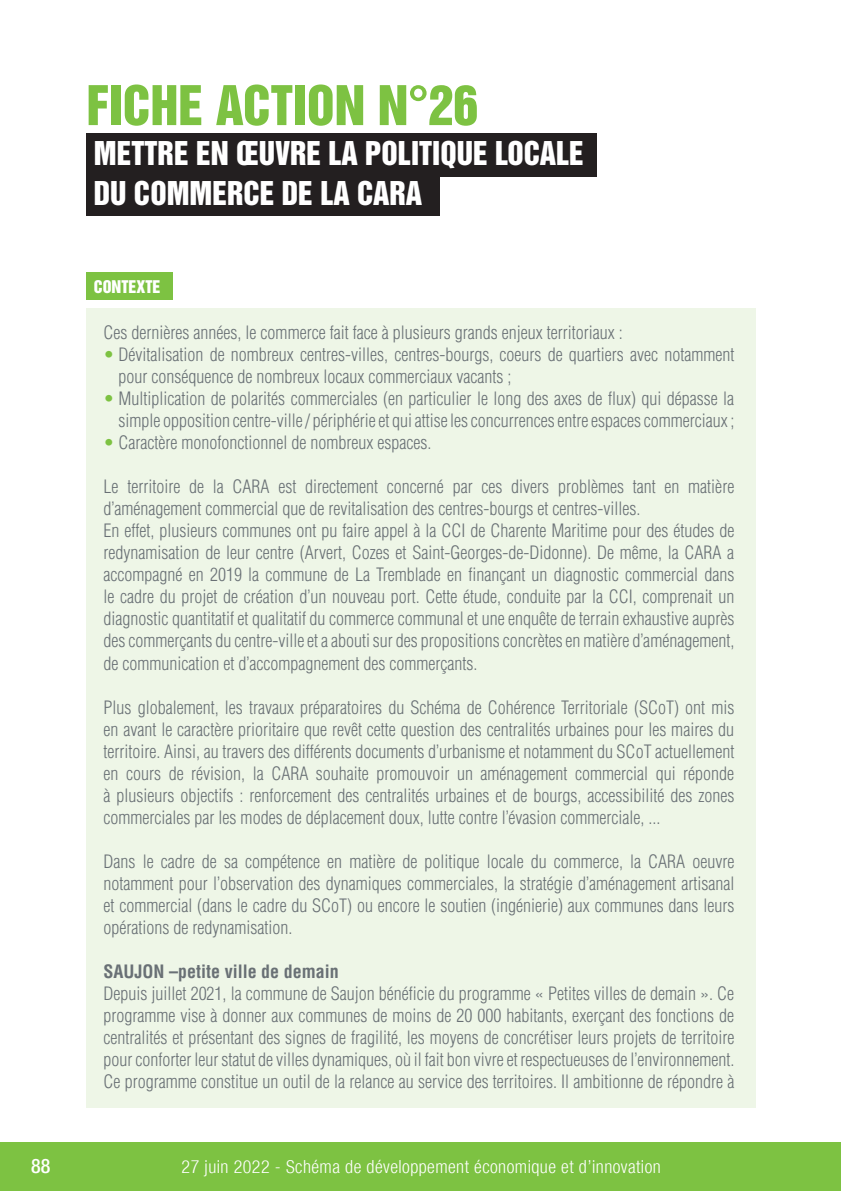
<style>
.page{position:relative;width:841px;height:1191px;background:#fff}
.page>*{position:absolute;margin:0;border:0;box-sizing:border-box;transform-origin:0 0}
.t1{font:50px "Helvetica Inserat LT Std";color:#7dc242}
.t2{font:30px/40px "Helvetica Inserat LT Std";color:#fff}
.t3{font:500 condensed 20px "Helvetica Neue";color:#fff}
.t4{font:300 condensed 18px/22px "Helvetica LT Std";color:#697075;text-align:justify}
.t5{font:300 condensed 18px "Helvetica Neue";letter-spacing:.025em;color:#fff}
.t6{font:700 condensed 18px "Helvetica LT Std";color:#697075}
.t7{font:16px "Helvetica Inserat LT Std";color:#fff}
.s1{color:#7dc242}
</style>
<div class="page">
<div style="left:0;top:1142px;width:840px;height:49px;background:#7dc242"></div>
<div style="left:87px;top:134px;width:510px;height:43px;background:#231f20"></div>
<div style="left:87px;top:173px;width:353px;height:43px;background:#231f20"></div>
<div style="left:87px;top:308px;width:669px;height:799px;background:#eef6e7"></div>
<div style="left:87px;top:272px;width:86px;height:28px;background:#7dc242"></div>
<h1 class="t1" style="left:87px;top:83px;width:393px">FICHE ACTION N°26</h1>
<h2 class="t2" style="left:94px;top:134px;width:491px">METTRE EN ŒUVRE LA POLITIQUE LOCALE<br>DU COMMERCE DE LA CARA</h2>
<p class="t7" style="left:94px;top:279px;width:68px">CONTEXTE</p>
<p class="t4" style="left:104px;top:324px;width:520px">Ces dernières années, le commerce fait face à plusieurs grands enjeux territoriaux :</p>
<p class="t4" style="left:118px;top:346px;width:617px;text-indent:-15px"><span class="s1">•</span> Dévitalisation de nombreux centres-villes, centres-bourgs, coeurs de quartiers avec notamment pour conséquence de nombreux locaux commerciaux vacants ;</p>
<p class="t4" style="left:104px;top:390px;width:632px;text-align:right"><span class="s1">•</span> Multiplication de polarités commerciales (en particulier le long des axes de flux) qui dépasse la simple opposition centre-ville / périphérie et qui attise les concurrences entre espaces commerciaux ;</p>
<p class="t4" style="left:104px;top:434px;width:329px"><span class="s1">•</span> Caractère monofonctionnel de nombreux espaces.</p>
<p class="t4" style="left:104px;top:478px;width:632px;text-align:left">Le territoire de la CARA est directement concerné par ces divers problèmes tant en matière d’aménagement commercial que de revitalisation des centres-bourgs et centres-villes.<br>En effet, plusieurs communes ont pu faire appel à la CCI de Charente Maritime pour des études de redynamisation de leur centre (Arvert, Cozes et Saint-Georges-de-Didonne). De même, la CARA a accompagné en 2019 la commune de La Tremblade en finançant un diagnostic commercial dans le cadre du projet de création d’un nouveau port. Cette étude, conduite par la CCI, comprenait un diagnostic quantitatif et qualitatif du commerce communal et une enquête de terrain exhaustive auprès des commerçants du centre-ville et a abouti sur des propositions concrètes en matière d’aménagement, de communication et d’accompagnement des commerçants.</p>
<p class="t4" style="left:104px;top:698px;width:632px">Plus globalement, les travaux préparatoires du Schéma de Cohérence Territoriale (SCoT) ont mis en avant le caractère prioritaire que revêt cette question des centralités urbaines pour les maires du territoire. Ainsi, au travers des différents documents d’urbanisme et notamment du SCoT actuellement en cours de révision, la CARA souhaite promouvoir un aménagement commercial qui réponde à plusieurs objectifs : renforcement des centralités urbaines et de bourgs, accessibilité des zones commerciales par les modes de déplacement doux, lutte contre l’évasion commerciale, ...</p>
<p class="t4" style="left:104px;top:852px;width:632px">Dans le cadre de sa compétence en matière de politique locale du commerce, la CARA oeuvre notamment pour l’observation des dynamiques commerciales, la stratégie d’aménagement artisanal et commercial (dans le cadre du SCoT) ou encore le soutien (ingénierie) aux communes dans leurs opérations de redynamisation.</p>
<p class="t6" style="left:104px;top:964px;width:237px">SAUJON –petite ville de demain</p>
<p class="t4" style="left:104px;top:984px;width:632px">Depuis juillet 2021, la commune de Saujon bénéficie du programme « Petites villes de demain ». Ce programme vise à donner aux communes de moins de 20 000 habitants, exerçant des fonctions de centralités et présentant des signes de fragilité, les moyens de concrétiser leurs projets de territoire pour conforter leur statut de villes dynamiques, où il fait bon vivre et respectueuses de l’environnement.<br>Ce programme constitue un outil de la relance au service des territoires. Il ambitionne de répondre à</p>
<p class="t3" style="left:31px;top:1158px;width:21px">88</p>
<p class="t5" style="left:182px;top:1159px;width:480px">27 juin 2022 - Schéma de développement économique et d’innovation</p>
</div>
